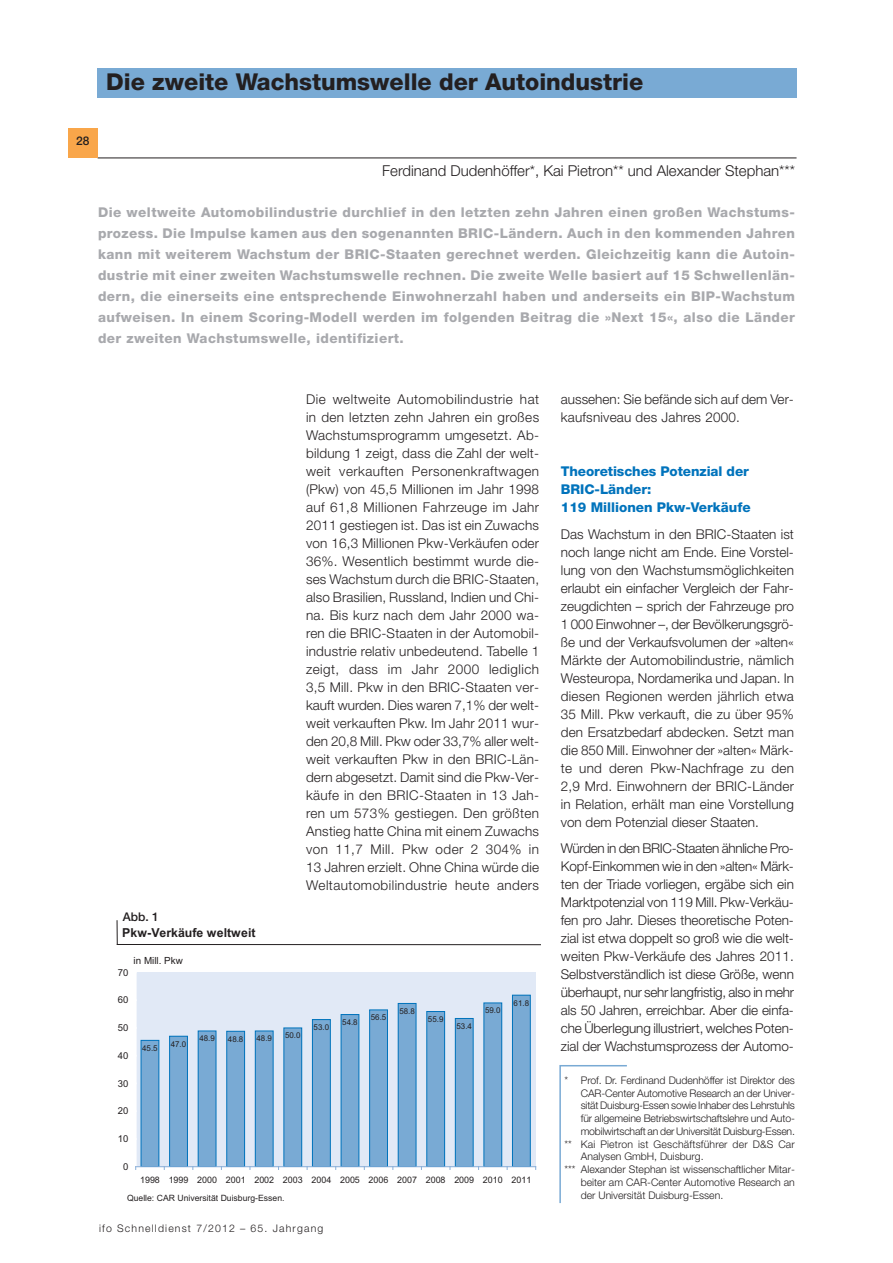
<style>
.page{position:relative;width:893px;height:1263px;background:#fff}
.page>*{position:absolute;margin:0;border:0;box-sizing:border-box;transform-origin:0 0}
.t1{font:800 23.25px "Helvetica Neue LT Std";color:#231f20}
.t2{font:300 15px "Helvetica Neue LT Std";color:#231f20}
.t3{font:300 13.5px/18px "Helvetica Neue LT Std";color:#231f20;text-align:justify}
.t4{font:800 13.5px/21px "Helvetica Neue LT Std";letter-spacing:.03em;color:#a8a9ad;text-align:justify}
.t5{font:800 13.5px/18px "Helvetica Neue LT Std";letter-spacing:-.005em;color:#0073bc}
.t6{font:700 12.3px "Arial";color:#231f20}
.t7{font:500 12px "Helvetica Neue LT Std";color:#231f20}
.t8{font:300 10.5px "Helvetica Neue LT Std";letter-spacing:-.005em;color:#231f20}
.t9{font:300 10.5px "Helvetica Neue LT Std";letter-spacing:.015em;color:#231f20}
.t10{font:300 10.5px "Helvetica Neue LT Std";letter-spacing:.11em;color:#231f20}
.t11{font:9.9px "Arial";color:#231f20}
.t12{font:9.6px "Arial";color:#231f20}
.t13{font:9px "Arial";color:#231f20}
.t14{font:8.7px "Arial";color:#231f20}
.t15{font:7.95px "Arial";color:#231f20}
</style>
<div class="page">
<hr style="left:98px;top:158px;width:698px;height:1px;background:#231f20">
<div style="left:68px;top:128px;width:30px;height:29px;background:#f9a64a"></div>
<div style="left:97px;top:68px;width:699px;height:30px;background:#79aad4"></div>
<svg style="left:559px;top:1065px;width:68px;height:138px"></svg>
<div style="left:136px;top:972px;width:400px;height:195px;background:#e1e9f6"></div>
<div style="left:141px;top:1040px;width:18px;height:127px;background:#79aad4"></div>
<div style="left:141px;top:1040px;width:18px;height:127px;border:1px solid #0073bc"></div>
<div style="left:170px;top:1036px;width:17px;height:131px;background:#79aad4"></div>
<div style="left:169px;top:1036px;width:19px;height:131px;border:1px solid #0073bc"></div>
<div style="left:198px;top:1031px;width:18px;height:136px;background:#79aad4"></div>
<div style="left:198px;top:1031px;width:18px;height:136px;border:1px solid #0073bc"></div>
<div style="left:227px;top:1031px;width:18px;height:136px;background:#79aad4"></div>
<div style="left:226px;top:1031px;width:19px;height:136px;border:1px solid #0073bc"></div>
<div style="left:255px;top:1031px;width:18px;height:136px;background:#79aad4"></div>
<div style="left:255px;top:1031px;width:18px;height:136px;border:1px solid #0073bc"></div>
<div style="left:284px;top:1028px;width:18px;height:139px;background:#79aad4"></div>
<div style="left:284px;top:1028px;width:18px;height:139px;border:1px solid #0073bc"></div>
<div style="left:312px;top:1020px;width:18px;height:147px;background:#79aad4"></div>
<div style="left:312px;top:1019px;width:19px;height:148px;border:1px solid #0073bc"></div>
<div style="left:341px;top:1015px;width:18px;height:152px;background:#79aad4"></div>
<div style="left:341px;top:1014px;width:18px;height:153px;border:1px solid #0073bc"></div>
<div style="left:370px;top:1010px;width:17px;height:157px;background:#79aad4"></div>
<div style="left:369px;top:1010px;width:19px;height:157px;border:1px solid #0073bc"></div>
<div style="left:398px;top:1003px;width:18px;height:164px;background:#79aad4"></div>
<div style="left:398px;top:1003px;width:18px;height:164px;border:1px solid #0073bc"></div>
<div style="left:427px;top:1012px;width:18px;height:155px;background:#79aad4"></div>
<div style="left:426px;top:1011px;width:19px;height:156px;border:1px solid #0073bc"></div>
<div style="left:455px;top:1018px;width:18px;height:149px;background:#79aad4"></div>
<div style="left:455px;top:1018px;width:18px;height:149px;border:1px solid #0073bc"></div>
<div style="left:484px;top:1003px;width:18px;height:164px;background:#79aad4"></div>
<div style="left:484px;top:1003px;width:18px;height:164px;border:1px solid #0073bc"></div>
<div style="left:512px;top:995px;width:18px;height:172px;background:#79aad4"></div>
<div style="left:512px;top:995px;width:19px;height:172px;border:1px solid #0073bc"></div>
<hr style="left:135px;top:972px;width:2px;height:195px;background:#fff">
<hr style="left:136px;top:1166px;width:400px;height:1px;background:#88aed8">
<svg style="left:117px;top:921px;width:1px;height:23px"></svg>
<hr style="left:117px;top:944px;width:424px;height:1px;background:#231f20">
<h1 class="t1" style="left:106px;top:74px;width:538px">Die zweite Wachstumswelle der Autoindustrie</h1>
<p class="t7" style="left:76px;top:134px;width:15px">28</p>
<p class="t2" style="left:382px;top:166px;width:414px">Ferdinand Dudenhöffer*, Kai Pietron** und Alexander Stephan***</p>
<p class="t4" style="left:98px;top:203px;width:698px">Die weltweite Automobilindustrie durchlief in den letzten zehn Jahren einen großen Wachstums&shy;prozess. Die Impulse kamen aus den sogenannten BRIC-Ländern. Auch in den kommenden Jahren kann mit weiterem Wachstum der BRIC-Staaten gerechnet werden. Gleichzeitig kann die Autoin&shy;dustrie mit einer zweiten Wachstumswelle rechnen. Die zweite Welle basiert auf 15 Schwellenlän&shy;dern, die einerseits eine entsprechende Einwohnerzahl haben und anderseits ein BIP-Wachstum aufweisen. In einem Scoring-Modell werden im folgenden Beitrag die »Next 15«, also die Länder der zweiten Wachstumswelle, identifiziert.</p>
<p class="t7" style="left:123px;top:909px;width:37px">Abb. 1</p>
<p class="t6" style="left:122px;top:928px;width:135px">Pkw-Verkäufe weltweit</p>
<p class="t11" style="left:134px;top:957px;width:51px">in Mill. Pkw</p>
<p class="t12" style="left:118px;top:969px;width:12px">70</p>
<p class="t12" style="left:118px;top:996px;width:12px">60</p>
<p class="t12" style="left:118px;top:1024px;width:12px">50</p>
<p class="t12" style="left:118px;top:1052px;width:12px">40</p>
<p class="t15" style="left:142px;top:1045px;width:17px">45.5</p>
<p class="t15" style="left:171px;top:1041px;width:17px">47.0</p>
<p class="t15" style="left:199px;top:1036px;width:17px">48.9</p>
<p class="t15" style="left:228px;top:1036px;width:17px">48.8</p>
<p class="t15" style="left:256px;top:1036px;width:17px">48.9</p>
<p class="t3" style="left:306px;top:392px;width:235px">Die weltweite Automobilindustrie hat in den letzten zehn Jahren ein großes Wachs tumsprogramm umgesetzt. Ab&shy;bildung 1 zeigt, dass die Zahl der welt&shy;weit verkauften Personenkraftwagen (Pkw) von 45,5 Millionen im Jahr 1998 auf 61,8 Millionen Fahrzeuge im Jahr 2011 gestiegen ist. Das ist ein Zuwachs von 16,3 Millionen Pkw-Verkäufen oder 36%. Wesentlich bestimmt wurde die&shy;ses Wachstum durch die BRIC-Staaten, also Brasilien, Russland, Indien und Chi&shy;na. Bis kurz nach dem Jahr 2000 wa&shy;ren die BRIC-Staaten in der Automobil&shy;industrie relativ unbedeutend. Tabelle 1 zeigt, dass im Jahr 2000 lediglich 3,5 Mill. Pkw in den BRIC-Staaten ver&shy;kauft wurden. Dies waren 7,1% der welt&shy;weit verkauften Pkw. Im Jahr 2011 wur&shy;den 20,8 Mill. Pkw oder 33,7% aller welt&shy;weit verkauften Pkw in den BRIC-Län&shy;dern abgesetzt. Damit sind die Pkw-Ver&shy;käufe in den BRIC-Staaten in 13 Jah&shy;ren um 573% gestiegen. Den größten Anstieg hatte China mit einem Zuwachs von 11,7 Mill. Pkw oder 2 304% in 13 Jahren erzielt. Ohne China würde die Weltautomobilindustrie heute anders</p>
<p class="t3" style="left:561px;top:392px;width:235px">aussehen: Sie befände sich auf dem Ver&shy;kaufsniveau des Jahres 2000.</p>
<p class="t5" style="left:561px;top:464px;width:191px">Theoretisches Potenzial der<br>BRIC-Länder:<br>119 Millionen Pkw-Verkäufe</p>
<p class="t3" style="left:561px;top:526px;width:235px">Das Wachstum in den BRIC-Staaten ist noch lange nicht am Ende. Eine Vorstel&shy;lung von den Wachstumsmöglichkeiten erlaubt ein einfacher Vergleich der Fahr&shy;zeugdichten – sprich der Fahrzeuge pro 1 000 Einwohner –, der Bevölkerungsgrö&shy;ße und der Verkaufsvolumen der »alten« Märkte der Automobilindustrie, nämlich Westeuropa, Nordamerika und Japan. In diesen Regionen werden jährlich etwa 35 Mill. Pkw verkauft, die zu über 95% den Ersatzbedarf abdecken. Setzt man die 850 Mill. Einwohner der »alten« Märk&shy;te und deren Pkw-Nachfrage zu den 2,9 Mrd. Einwohnern der BRIC-Länder in Relation, erhält man eine Vorstellung von dem Potenzial dieser Staaten.</p>
<p class="t3" style="left:561px;top:841px;width:235px">Würden in den BRIC-Staaten ähnliche Pro-Kopf-Einkommen wie in den »alten« Märk&shy;ten der Triade vorliegen, ergäbe sich ein Marktpotenzial von 119 Mill. Pkw-Verkäu&shy;fen pro Jahr. Dieses theoretische Poten&shy;zial ist etwa doppelt so groß wie die welt&shy;weiten Pkw-Verkäufe des Jahres 2011.<br>Selbstverständlich ist diese Größe, wenn überhaupt, nur sehr langfristig, also in mehr als 50 Jahren, erreichbar. Aber die einfa&shy;che Überlegung illustriert, welches Poten&shy;zial der Wachstumsprozess der Automo-</p>
<p class="t15" style="left:514px;top:1000px;width:17px">61.8</p>
<p class="t15" style="left:485px;top:1008px;width:17px">59.0</p>
<p class="t15" style="left:399px;top:1008px;width:17px">58.8</p>
<p class="t15" style="left:371px;top:1015px;width:17px">56.5</p>
<p class="t15" style="left:428px;top:1016px;width:17px">55.9</p>
<p class="t15" style="left:342px;top:1019px;width:17px">54.8</p>
<p class="t15" style="left:456px;top:1023px;width:17px">53.4</p>
<p class="t15" style="left:314px;top:1024px;width:17px">53.0</p>
<p class="t15" style="left:285px;top:1033px;width:17px">50.0</p>
<p class="t12" style="left:118px;top:1080px;width:12px">30</p>
<p class="t12" style="left:118px;top:1107px;width:12px">20</p>
<p class="t12" style="left:118px;top:1135px;width:12px">10</p>
<p class="t12" style="left:123px;top:1163px;width:7px">0</p>
<p class="t13" style="left:140px;top:1176px;width:393px">1998 1999 2000 2001 2002 2003 2004 2005 2006 2007 2008 2009 2010 2011</p>
<p class="t14" style="left:127px;top:1195px;width:159px">Quelle: CAR Universität Duisburg-Essen.</p>
<p class="t10" style="left:99px;top:1225px;width:226px">ifo Schnelldienst 7/2012 – 65. Jahrgang</p>
<p class="t8" style="left:564px;top:1076px;width:232px">* Prof. Dr. Ferdinand Dudenhöffer ist Direktor des</p>
<p class="t8" style="left:581px;top:1089px;width:216px">CAR-Center Automotive Research an der Univer-</p>
<p class="t8" style="left:581px;top:1102px;width:216px">sität Duisburg-Essen sowie Inhaber des Lehrstuhls</p>
<p class="t8" style="left:581px;top:1115px;width:216px">für allgemeine Betriebswirtschaftslehre und Auto-</p>
<p class="t8" style="left:581px;top:1127px;width:216px">mobilwirtschaft an der Universität Duisburg-Essen.</p>
<p class="t9" style="left:564px;top:1140px;width:232px">** Kai Pietron ist Geschäftsführer der D&amp;S Car</p>
<p class="t8" style="left:581px;top:1153px;width:124px">Analysen GmbH, Duisburg.</p>
<p class="t8" style="left:564px;top:1166px;width:232px">*** Alexander Stephan ist wissenschaftlicher Mitar-</p>
<p class="t8" style="left:581px;top:1178px;width:216px">beiter am CAR-Center Automotive Research an</p>
<p class="t8" style="left:581px;top:1191px;width:144px">der Universität Duisburg-Essen.</p>
</div>
